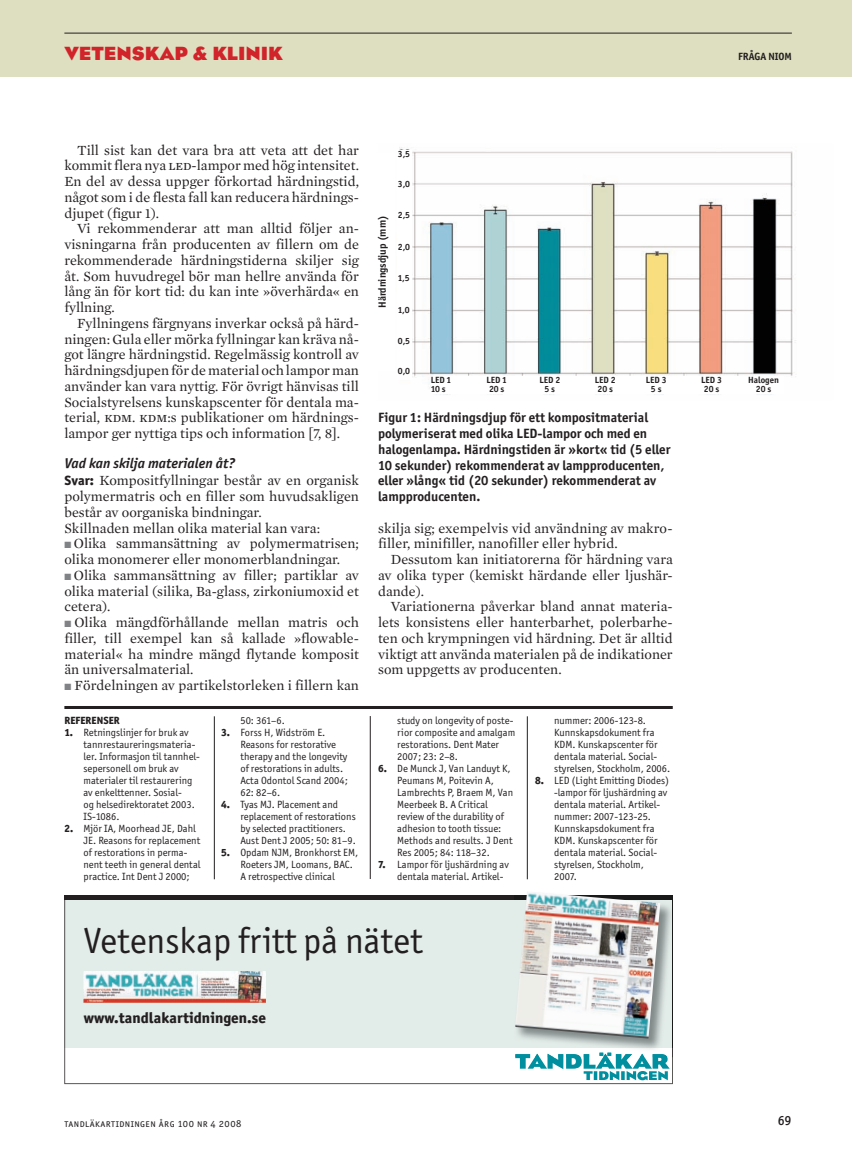
<style>
.page{position:relative;width:852px;height:1158px;background:#fff}
.page>*{position:absolute;margin:0;border:0;box-sizing:border-box;transform-origin:0 0}
.t1{font:36.45px "Officina Sans ITC Std";color:#231f20}
.t2{font:700 19.5px "Eagle TLTOT";color:#d1232a}
.t3{font:800 15.15px "Officina Sans ITC Std";color:#231f20}
.t4{font:14.25px/15.8px "Mercury TLT Text OT";color:#231f20;text-align:justify}
.t5{font:italic 700 14.25px "Officina Sans ITC Std";color:#231f20}
.t6{font:700 13.5px/15.8px "Officina Sans ITC Std";color:#231f20}
.t7{font:500 13.5px "Officina Sans ITC Std";color:#231f20}
.t8{font:10.5px/12px "Officina Sans ITC Std";color:#231f20}
.t9{font:10.5px "Officina Sans ITC Std";letter-spacing:.04em;color:#231f20}
.t10{font:700 10.5px "Officina Sans ITC Std";color:#231f20}
.t11{font:800 10.5px "Officina Sans ITC Std";color:#231f20}
.t12{font:700 9px "Officina Sans ITC Std";color:#231f20}
.s1{font-family:"Officina Sans ITC Std";font-weight:800;font-size:13.5px}
.s2{color:#808285}
.s3{font-weight:800}
</style>
<div class="page">
<hr style="left:0;top:0;width:1px;height:76px;background:#dedfc0">
<div style="left:1px;top:0;width:851px;height:76px;background:#dedfc0"></div>
<hr style="left:64px;top:33px;width:727px;height:1px;background:#231f20">
<img style="left:399px;top:147px;width:397px;height:248px">
<div style="left:431px;top:376px;width:352px;height:18px;background:#fff"></div>
<div style="left:398px;top:150px;width:14px;height:230px;background:#fff"></div>
<hr style="left:64px;top:706px;width:608px;height:3px;background:#231f20">
<hr style="left:214px;top:716px;width:1px;height:163px;background:#231f20">
<hr style="left:370px;top:716px;width:1px;height:163px;background:#231f20">
<hr style="left:527px;top:716px;width:1px;height:163px;background:#231f20">
<svg style="left:64px;top:895px;width:608px;height:189px;fill:#e2ece8"></svg>
<svg style="left:515px;top:1057px;width:154px;height:23px"></svg>
<img style="left:514px;top:899px;width:158px;height:158px">
<img style="left:672px;top:899px;width:1px;height:148px">
<img style="left:514px;top:895px;width:158px;height:4px">
<img style="left:515px;top:892px;width:145px;height:146px">
<img style="left:84px;top:971px;width:181px;height:31px">
<h2 class="t2" style="left:64px;top:43px;width:220px">VETENSKAP &amp; KLINIK</h2>
<p class="t10" style="left:738px;top:50px;width:55px">FRÅGA NIOM</p>
<p class="t4" style="left:64px;top:142px;width:296px;text-indent:13px">Till sist kan det vara bra att veta att det har kommit flera nya LeD-lampor med hög intensitet.<br>En del av dessa uppger förkortad härdningstid, något som i de flesta fall kan reducera härdnings&shy;djupet (figur 1).</p>
<p class="t4" style="left:64px;top:221px;width:296px;text-indent:13px">Vi rekommenderar att man alltid följer an&shy;visningarna från producenten av fillern om de rekommenderade härdningstiderna skiljer sig åt. Som huvudregel bör man hellre använda för lång än för kort tid: du kan inte »överhärda« en fyllning.</p>
<p class="t4" style="left:64px;top:315px;width:296px;text-indent:13px">Fyllningens färgnyans inverkar också på härd&shy;ningen: Gula eller mörka fyllningar kan kräva nå&shy;got längre härdningstid. Regelmässig kontroll av härdningsdjupen för de material och lampor man använder kan vara nyttig. För övrigt hänvisas till Socialstyrelsens kunskapscenter för dentala ma&shy;terial, KDm. KDm:s publikationer om härdnings&shy;lampor ger nyttiga tips och information [7, 8].</p>
<p class="t5" style="left:64px;top:455px;width:172px">Vad kan skilja materialen åt?</p>
<p class="t4" style="left:64px;top:473px;width:296px;text-align:left"><span class="s1">Svar:</span> Kompositfyllningar består av en organisk polymermatris och en filler som huvudsakligen består av oorganiska bindningar.<br>Skillnaden mellan olika material kan vara:</p>
<p class="t4" style="left:64px;top:536px;width:296px"><span class="s2">■</span> Olika sammansättning av polymermatrisen; olika monomerer eller monomerblandningar.</p>
<p class="t4" style="left:64px;top:567px;width:296px"><span class="s2">■</span> Olika sammansättning av filler; partiklar av olika material (silika, Ba-glass, zirkoniumoxid et cetera).</p>
<p class="t4" style="left:64px;top:615px;width:296px"><span class="s2">■</span> Olika mängdförhållande mellan matris och filler, till exempel kan så kallade »flowable&shy;material« ha mindre mängd flytande komposit än universalmaterial.</p>
<p class="t4" style="left:64px;top:678px;width:296px"><span class="s2">■</span> Fördelningen av partikelstorleken i fillern kan</p>
<p class="t11" style="left:64px;top:713px;width:57px">REFERENSER</p>
<p class="t8" style="left:83px;top:726px;width:118px;text-indent:-19px"><span class="s3">1.</span> Retningslinjer for bruk av tannrestaureringsmateria&shy;ler. Informasjon til tannhel&shy;sepersonell om bruk av materialer til restaurering av enkelttenner. Sosial-<br>og helsedirektoratet 2003.<br>IS-1086.</p>
<p class="t8" style="left:83px;top:822px;width:119px;text-indent:-19px"><span class="s3">2.</span> Mjör IA, Moorhead JE, Dahl<br>JE. Reasons for replacement of restorations in perma&shy;nent teeth in general dental practice. Int Dent J 2000;</p>
<p class="t8" style="left:240px;top:714px;width:46px">50: 361–6.</p>
<p class="t8" style="left:240px;top:726px;width:109px;text-indent:-19px"><span class="s3">3.</span> Forss H, Widström E.<br>Reasons for restorative therapy and the longevity of restorations in adults.<br>Acta Odontol Scand 2004;<br>62: 82–6.</p>
<p class="t8" style="left:240px;top:798px;width:117px;text-indent:-19px"><span class="s3">4.</span> Tyas MJ. Placement and replacement of restorations by selected practitioners.<br>Aust Dent J 2005; 50: 81–9.</p>
<p class="t8" style="left:240px;top:846px;width:119px;text-indent:-19px"><span class="s3">5.</span> Opdam NJM, Bronkhorst EM,<br>Roeters JM, Loomans, BAC.<br>A retrospective clinical</p>
<p class="t12" style="left:398px;top:148px;width:14px">3,5</p>
<p class="t12" style="left:398px;top:178px;width:14px">3,0</p>
<p class="t12" style="left:398px;top:209px;width:14px">2,5</p>
<p class="t12" style="left:398px;top:241px;width:14px">2,0</p>
<p class="t12" style="left:398px;top:272px;width:13px">1,5</p>
<p class="t12" style="left:398px;top:304px;width:13px">1,0</p>
<p class="t12" style="left:398px;top:335px;width:14px">0,5</p>
<p class="t12" style="left:398px;top:365px;width:14px">0,0</p>
<p class="t10" style="left:375px;top:308px;width:94px;rotate:-90deg">Härdningsdjup (mm)</p>
<p class="t12" style="left:431px;top:374px;width:22px">LED 1</p>
<p class="t12" style="left:486px;top:374px;width:22px">LED 1</p>
<p class="t12" style="left:539px;top:374px;width:22px">LED 2</p>
<p class="t12" style="left:595px;top:374px;width:22px">LED 2</p>
<p class="t12" style="left:646px;top:374px;width:22px">LED 3</p>
<p class="t12" style="left:701px;top:374px;width:22px">LED 3</p>
<p class="t12" style="left:748px;top:374px;width:32px">Halogen</p>
<p class="t12" style="left:431px;top:383px;width:16px">10 s</p>
<p class="t12" style="left:489px;top:383px;width:17px">20 s</p>
<p class="t12" style="left:544px;top:383px;width:12px">5 s</p>
<p class="t12" style="left:597px;top:383px;width:17px">20 s</p>
<p class="t12" style="left:651px;top:383px;width:12px">5 s</p>
<p class="t12" style="left:703px;top:383px;width:17px">20 s</p>
<p class="t12" style="left:755px;top:383px;width:17px">20 s</p>
<p class="t6" style="left:378px;top:410px;width:294px">Figur 1: Härdningsdjup för ett kompositmaterial polymeriserat med olika LED-lampor och med en halogenlampa. Härdningstiden är »kort« tid (5 eller 10 sekunder) rekommenderat av lampproducenten, eller »lång« tid (20 sekunder) rekommenderat av lampproducenten.</p>
<p class="t4" style="left:378px;top:520px;width:296px">skilja sig; exempelvis vid användning av makro&shy;filler, minifiller, nanofiller eller hybrid.</p>
<p class="t4" style="left:378px;top:551px;width:296px;text-indent:13px">Dessutom kan initiatorerna för härdning vara av olika typer (kemiskt härdande eller ljushär&shy;dande).</p>
<p class="t4" style="left:378px;top:599px;width:296px;text-indent:13px">Variationerna påverkar bland annat materia&shy;lets konsistens eller hanterbarhet, polerbarhe&shy;ten och krympningen vid härdning. Det är alltid viktigt att använda materialen på de indikationer som uppgetts av producenten.</p>
<p class="t8" style="left:397px;top:714px;width:119px">study on longevity of poste&shy;rior composite and amalgam restorations. Dent Mater<br>2007; 23: 2–8.</p>
<p class="t8" style="left:397px;top:762px;width:117px;text-indent:-19px"><span class="s3">6.</span> De Munck J, Van Landuyt K,<br>Peumans M, Poitevin A,<br>Lambrechts P, Braem M, Van<br>Meerbeek B. A Critical review of the durability of adhesion to tooth tissue:<br>Methods and results. J Dent<br>Res 2005; 84: 118–32.</p>
<p class="t8" style="left:397px;top:858px;width:113px;text-indent:-19px"><span class="s3">7.</span> Lampor för ljushärdning av dentala material. Artikel-</p>
<p class="t8" style="left:554px;top:714px;width:118px">nummer: 2006-123-8.<br>Kunnskapsdokument fra<br>KDM. Kunskapscenter för dentala material. Social&shy;styrelsen, Stockholm, 2006.</p>
<p class="t8" style="left:554px;top:774px;width:116px;text-indent:-19px"><span class="s3">8.</span> LED (Light Emitting Diodes) -lampor för ljushärdning av dentala material. Artikel&shy;nummer: 2007-123-25.<br>Kunnskapsdokument fra<br>KDM. Kunskapscenter för dentala material. Social&shy;styrelsen, Stockholm,<br>2007.</p>
<h1 class="t1" style="left:84px;top:919px;width:340px">Vetenskap fritt på nätet</h1>
<p class="t3" style="left:84px;top:1008px;width:184px">www.tandlakartidningen.se</p>
<p class="t9" style="left:64px;top:1117px;width:179px">tandläkartidningen årg 100 nr 4 2008</p>
<p class="t7" style="left:777px;top:1113px;width:15px">69</p>
</div>
